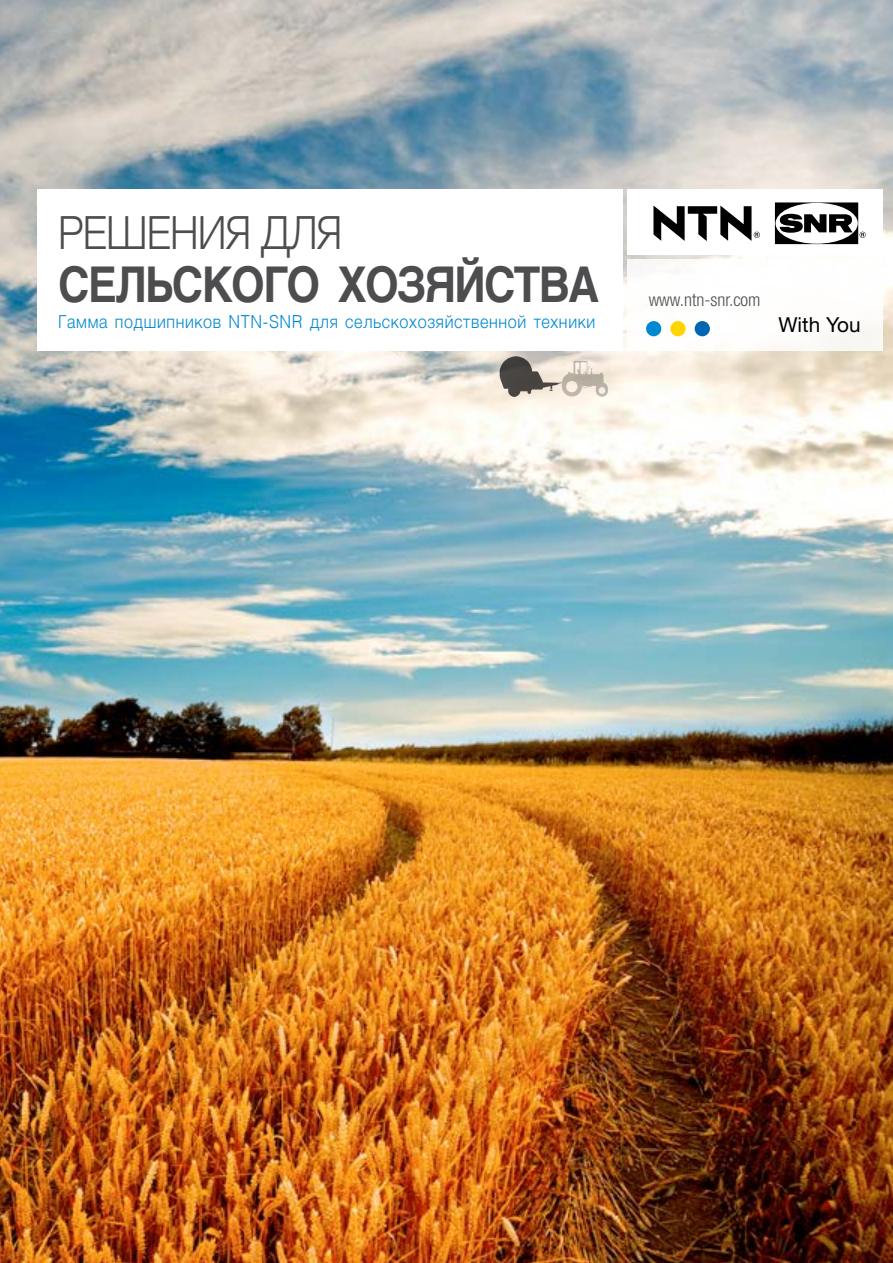
<style>
.page{position:relative;width:893px;height:1263px;background:#fff}
.page>*{position:absolute;margin:0;border:0;box-sizing:border-box;transform-origin:0 0}
.t1{font:700 49.35px "Helvetica";letter-spacing:-.04em;color:#4d4d4f;scale:.88 1}
.t2{font:300 46.05px "Helvetica";letter-spacing:-.02em;color:#4d4d4f;scale:.88 1}
.t3{font:20.7px "Helvetica Neue";color:#000}
.t4{font:300 18px "Helvetica";letter-spacing:.04em;color:#0089cf;scale:.9 1}
.t5{font:300 condensed 18px "Helvetica Neue";color:#4d4d4f}
</style>
<div class="page">
<img style="left:0;top:0;width:893px;height:1263px">
<div style="left:627px;top:190px;width:255px;height:65px;background:#fff"></div>
<div style="left:627px;top:259px;width:255px;height:92px;background:#fff"></div>
<div style="left:646px;top:321px;width:15px;height:15px;background:#0089cf;border-radius:50%"></div>
<div style="left:670px;top:321px;width:16px;height:15px;background:#ffd400;border-radius:50%"></div>
<div style="left:695px;top:321px;width:15px;height:15px;background:#0066b3;border-radius:50%"></div>
<svg style="left:653px;top:206px;width:107px;height:35px"></svg>
<svg style="left:775px;top:202px;width:91px;height:42px"></svg>
<div style="left:37px;top:190px;width:586px;height:161px;background:#fff"></div>
<svg style="left:500px;top:356px;width:108px;height:41px;background:#b6aea5"></svg>
<h2 class="t2" style="left:58px;top:194px;width:324px">РЕШЕНИЯ ДЛЯ</h2>
<h1 class="t1" style="left:58px;top:245px;width:617px">СЕЛЬСКОГО ХОЗЯЙСТВА</h1>
<p class="t4" style="left:58px;top:306px;width:598px">Гамма подшипников NTN-SNR для сельскохозяйственной техники</p>
<p class="t5" style="left:649px;top:289px;width:113px">www.ntn-snr.com</p>
<p class="t3" style="left:778px;top:313px;width:84px">With You</p>
</div>
